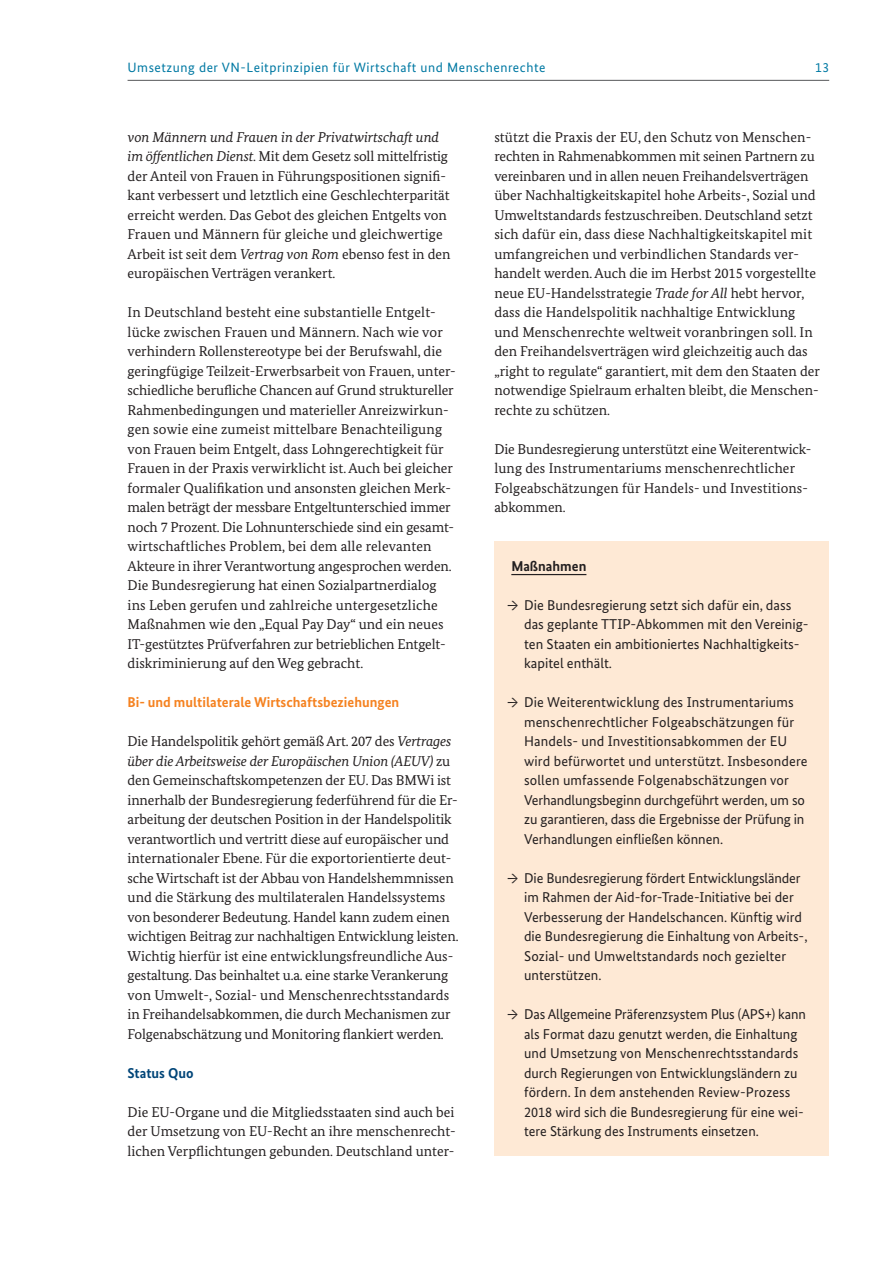
<style>
.page{position:relative;width:893px;height:1263px;background:#fff}
.page>*{position:absolute;margin:0;border:0;box-sizing:border-box;transform-origin:0 0}
.t1{font:14.25px/19.5px "Bundes Serif";color:#231f20}
.t2{font:14.25px/19.5px "Bundes Sans";color:#231f20}
.t3{font:700 14.25px "Bundes Sans";color:#f58220}
.t4{font:700 14.25px "Bundes Sans";color:#004578}
.t5{font:700 14.25px "Bundes Sans";color:#231f20}
.t6{font:13.5px "Bundes Sans";letter-spacing:.04em;color:#0079a3}
.s1{font-style:italic}
.s2{font-family:"Bundes Serif"}
</style>
<div class="page">
<hr style="left:128px;top:80px;width:701px;height:1px;background:#57585a">
<div style="left:494px;top:542px;width:335px;height:614px;background:#fee9d5"></div>
<hr style="left:511px;top:574px;width:75px;height:1px;background:#231f20">
<p class="t6" style="left:128px;top:59px;width:419px">Umsetzung der VN-Leitprinzipien für Wirtschaft und Menschenrechte</p>
<p class="t6" style="left:815px;top:59px;width:16px">13</p>
<p class="t1" style="left:128px;top:127px;width:325px"><span class="s1">von Männern und Frauen in der Privatwirtschaft und im öffentlichen Dienst</span>. Mit dem Gesetz soll mittelfristig der Anteil von Frauen in Führungspositionen signifi&shy;kant verbessert und letztlich eine Geschlechterparität erreicht werden. Das Gebot des gleichen Entgelts von Frauen und Männern für gleiche und gleichwertige Arbeit ist seit dem <span class="s1">Vertrag von Rom</span> ebenso fest in den europäischen Verträgen verankert.</p>
<p class="t1" style="left:128px;top:302px;width:330px">In Deutschland besteht eine substantielle Entgelt&shy;lücke zwischen Frauen und Männern. Nach wie vor verhindern Rollenstereotype bei der Berufswahl, die geringfügige Teilzeit-Erwerbsarbeit von Frauen, unter&shy;schiedliche berufliche Chancen auf Grund struktureller Rahmenbedingungen und materieller Anreizwirkun&shy;gen sowie eine zumeist mittelbare Benachteiligung von Frauen beim Entgelt, dass Lohngerechtigkeit für Frauen in der Praxis verwirklicht ist. Auch bei gleicher formaler Qualifikation und ansonsten gleichen Merk&shy;malen beträgt der messbare Entgeltunterschied immer noch 7 Prozent. Die Lohnunterschiede sind ein gesamt&shy;wirtschaftliches Problem, bei dem alle relevanten Akteure in ihrer Verantwortung angesprochen werden.<br>Die Bundesregierung hat einen Sozialpartnerdialog ins Leben gerufen und zahlreiche untergesetzliche Maßnahmen wie den „Equal Pay Day“ und ein neues IT-gestütztes Prüfverfahren zur betrieblichen Entgelt&shy;diskriminierung auf den Weg gebracht.</p>
<p class="t3" style="left:128px;top:694px;width:273px">Bi- und multilaterale Wirtschaftsbeziehungen</p>
<p class="t1" style="left:128px;top:731px;width:332px">Die Handelspolitik gehört gemäß Art. 207 des <span class="s1">Vertrages über die Arbeitsweise der Europäischen Union (AEUV)</span> zu den Gemeinschaftskompetenzen der EU. Das BMWi ist innerhalb der Bundesregierung federführend für die Er&shy;arbeitung der deutschen Position in der Handelspolitik verantwortlich und vertritt diese auf europäischer und internationaler Ebene. Für die exportorientierte deut&shy;sche Wirtschaft ist der Abbau von Handelshemmnissen und die Stärkung des multilateralen Handelssystems von besonderer Bedeutung. Handel kann zudem einen wichtigen Beitrag zur nachhaltigen Entwicklung leisten.<br>Wichtig hierfür ist eine entwicklungsfreundliche Aus&shy;gestaltung. Das beinhaltet u.a. eine starke Verankerung von Umwelt-, Sozial- und Menschenrechtsstandards in Freihandelsabkommen, die durch Mechanismen zur Folgenabschätzung und Monitoring flankiert werden.</p>
<p class="t4" style="left:128px;top:1064px;width:67px">Status Quo</p>
<p class="t1" style="left:128px;top:1102px;width:330px;text-align:justify">Die EU-Organe und die Mitgliedsstaaten sind auch bei der Umsetzung von EU-Recht an ihre menschenrecht&shy;lichen Verpflichtungen gebunden. Deutschland unter-</p>
<p class="t1" style="left:494px;top:127px;width:327px">stützt die Praxis der EU, den Schutz von Menschen&shy;rechten in Rahmenabkommen mit seinen Partnern zu vereinbaren und in allen neuen Freihandelsverträgen über Nachhaltigkeitskapitel hohe Arbeits-, Sozial und Umweltstandards festzuschreiben. Deutschland setzt sich dafür ein, dass diese Nachhaltigkeitskapitel mit umfangreichen und verbindlichen Standards ver&shy;handelt werden. Auch die im Herbst 2015 vorgestellte neue EU-Handelsstrategie <span class="s1">Trade for All</span> hebt hervor, dass die Handelspolitik nachhaltige Entwicklung und Menschenrechte weltweit voranbringen soll. In den Freihandelsverträgen wird gleichzeitig auch das „right to regulate“ garantiert, mit dem den Staaten der notwendige Spielraum erhalten bleibt, die Menschen&shy;rechte zu schützen.</p>
<p class="t1" style="left:494px;top:439px;width:317px">Die Bundesregierung unterstützt eine Weiterentwick&shy;lung des Instrumentariums menschenrechtlicher Folgeabschätzungen für Handels- und Investitions&shy;abkommen.</p>
<p class="t5" style="left:511px;top:557px;width:77px">Maßnahmen</p>
<p class="t2" style="left:524px;top:595px;width:286px;text-indent:-17px"><span class="s2">→</span> Die Bundesregierung setzt sich dafür ein, dass das geplante TTIP-Abkommen mit den Vereinig&shy;ten Staaten ein ambitioniertes Nachhaltigkeits&shy;kapitel enthält.</p>
<p class="t2" style="left:524px;top:692px;width:285px;text-indent:-17px"><span class="s2">→</span> Die Weiterentwicklung des Instrumentariums menschenrechtlicher Folgeabschätzungen für Handels- und Investitionsabkommen der EU wird befürwortet und unterstützt. Insbesondere sollen umfassende Folgenabschätzungen vor Verhandlungsbeginn durchgeführt werden, um so zu garantieren, dass die Ergebnisse der Prüfung in Verhandlungen einfließen können.</p>
<p class="t2" style="left:524px;top:868px;width:285px;text-indent:-17px"><span class="s2">→</span> Die Bundesregierung fördert Entwicklungsländer im Rahmen der Aid-for-Trade-Initiative bei der Verbesserung der Handelschancen. Künftig wird die Bundesregierung die Einhaltung von Arbeits-, Sozial- und Umweltstandards noch gezielter unterstützen.</p>
<p class="t2" style="left:524px;top:1004px;width:283px;text-indent:-17px"><span class="s2">→</span> Das Allgemeine Präferenzsystem Plus (APS+) kann als Format dazu genutzt werden, die Einhaltung und Umsetzung von Menschenrechtsstandards durch Regierungen von Entwicklungsländern zu fördern. In dem anstehenden Review-Prozess 2018 wird sich die Bundesregierung für eine wei&shy;tere Stärkung des Instruments einsetzen.</p>
</div>
